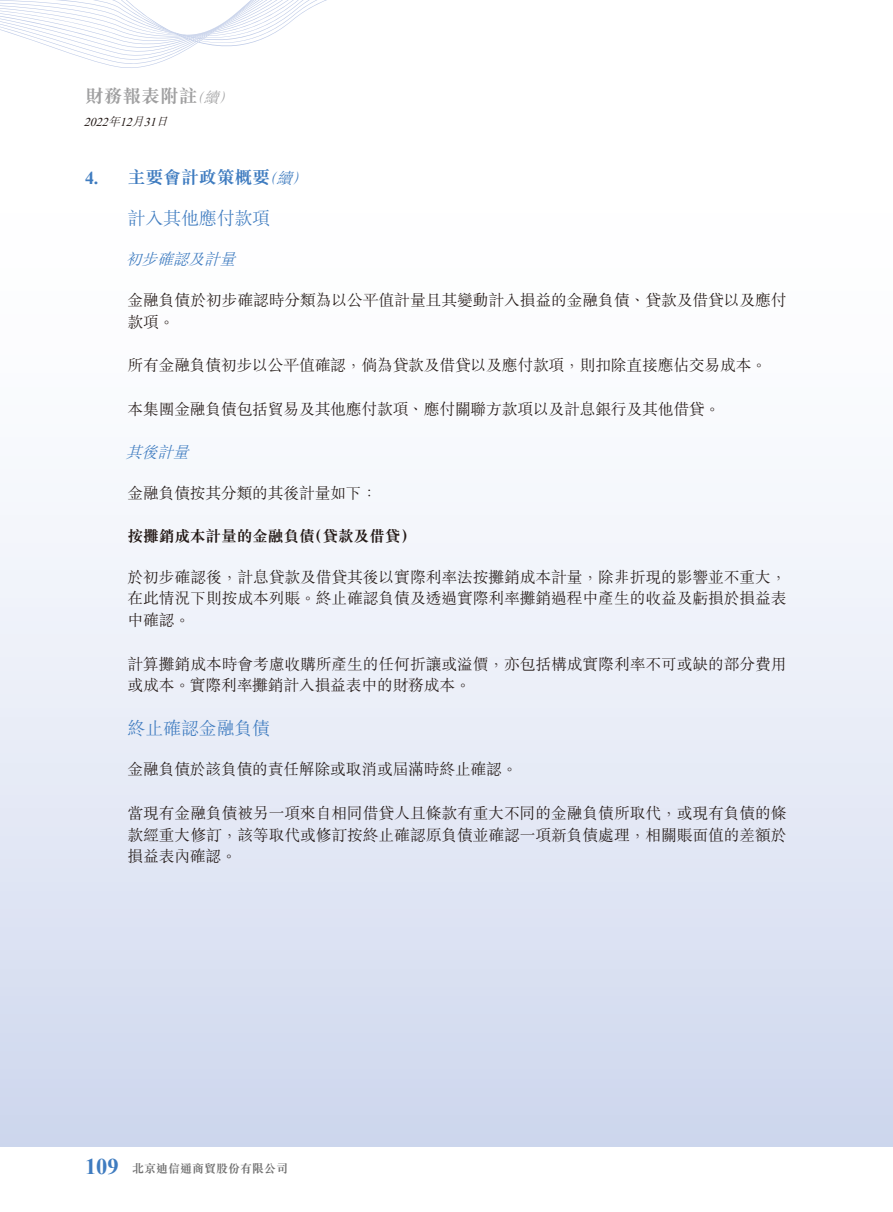
<style>
.page{position:relative;width:893px;height:1212px;background:#fff}
.page>*{position:absolute;margin:0;border:0;box-sizing:border-box;transform-origin:0 0}
.t1{font:18.75px "M Sung HK Bold E Ten B5 H";color:#9f9fa0}
.t2{font:18px "M Sung HK Light E Ten B5 H";letter-spacing:-.01em;color:#3f7cc0}
.t3{font:18px "M Sung HK Bold E Ten B5 H";letter-spacing:-.01em;color:#3f7cc0}
.t4{font:15.75px/21.8px "M Sung HK Light E Ten B5 H";letter-spacing:-.005em;color:#231916}
.t5{font:15.75px "M Sung HK Bold E Ten B5 H";letter-spacing:-.01em;color:#231916}
.t6{font:italic 15.75px "M Sung HK Light E Ten B5 H";letter-spacing:-.01em;color:#3f7cc0}
.t7{font:12px "M Sung HK Bold E Ten B5 H";color:#717171}
.t8{font:italic 12px "Times New Roman";color:#231916}
.s1{font-family:"M Sung HK Light E Ten B5 H";font-style:italic;font-size:15px}
.s2{font-family:"M Sung HK Light E Ten B5 H"}
.s3{font-family:"Times New Roman";font-weight:700}
.s4{font-family:"M Sung HK Light E Ten B5 H";font-style:italic;font-size:15.75px}
.s5{font-family:"Times New Roman";font-weight:700;font-size:22.5px;color:#3f7cc0}
</style>
<div class="page">
<div style="left:0;top:0;width:893px;height:1147px;background:linear-gradient(to bottom,#fff,#d3dbef)"></div>
<svg style="left:0;top:0;width:526px;height:68px"></svg>
<p class="t1" style="left:85px;top:89px;width:154px">財務報表附註<span class="s1">（續）</span></p>
<p class="t8" style="left:84px;top:115px;width:89px">2022<span class="s2">年</span>12<span class="s2">月</span>31<span class="s2">日</span></p>
<p class="t3" style="left:85px;top:170px;width:228px"><span class="s3">4.</span> 主要會計政策概要<span class="s4">（續）</span></p>
<p class="t2" style="left:128px;top:211px;width:144px">計入其他應付款項</p>
<p class="t6" style="left:126px;top:253px;width:115px">初步確認及計量</p>
<p class="t4" style="left:128px;top:291px;width:661px">金融負債於初步確認時分類為以公平值計量且其變動計入損益的金融負債、貸款及借貸以及應付款項。</p>
<p class="t4" style="left:128px;top:356px;width:641px">所有金融負債初步以公平值確認，倘為貸款及借貸以及應付款項，則扣除直接應佔交易成本。</p>
<p class="t4" style="left:128px;top:400px;width:594px">本集團金融負債包括貿易及其他應付款項、應付關聯方款項以及計息銀行及其他借貸。</p>
<p class="t6" style="left:126px;top:446px;width:68px">其後計量</p>
<p class="t4" style="left:128px;top:484px;width:251px">金融負債按其分類的其後計量如下：</p>
<p class="t5" style="left:128px;top:530px;width:290px">按攤銷成本計量的金融負債（貸款及借貸）</p>
<p class="t4" style="left:128px;top:568px;width:661px;text-align:justify">於初步確認後，計息貸款及借貸其後以實際利率法按攤銷成本計量，除非折現的影響並不重大，在此情況下則按成本列賬。終止確認負債及透過實際利率攤銷過程中產生的收益及虧損於損益表中確認。</p>
<p class="t4" style="left:128px;top:655px;width:661px">計算攤銷成本時會考慮收購所產生的任何折讓或溢價，亦包括構成實際利率不可或缺的部分費用或成本。實際利率攤銷計入損益表中的財務成本。</p>
<p class="t2" style="left:128px;top:721px;width:144px">終止確認金融負債</p>
<p class="t4" style="left:128px;top:761px;width:391px">金融負債於該負債的責任解除或取消或屆滿時終止確認。</p>
<p class="t4" style="left:128px;top:804px;width:661px;text-align:justify">當現有金融負債被另一項來自相同借貸人且條款有重大不同的金融負債所取代，或現有負債的條款經重大修訂，該等取代或修訂按終止確認原負債並確認一項新負債處理，相關賬面值的差額於損益表內確認。</p>
<p class="t7" style="left:85px;top:1163px;width:205px"><span class="s5">109</span> 北京迪信通商貿股份有限公司</p>
</div>
